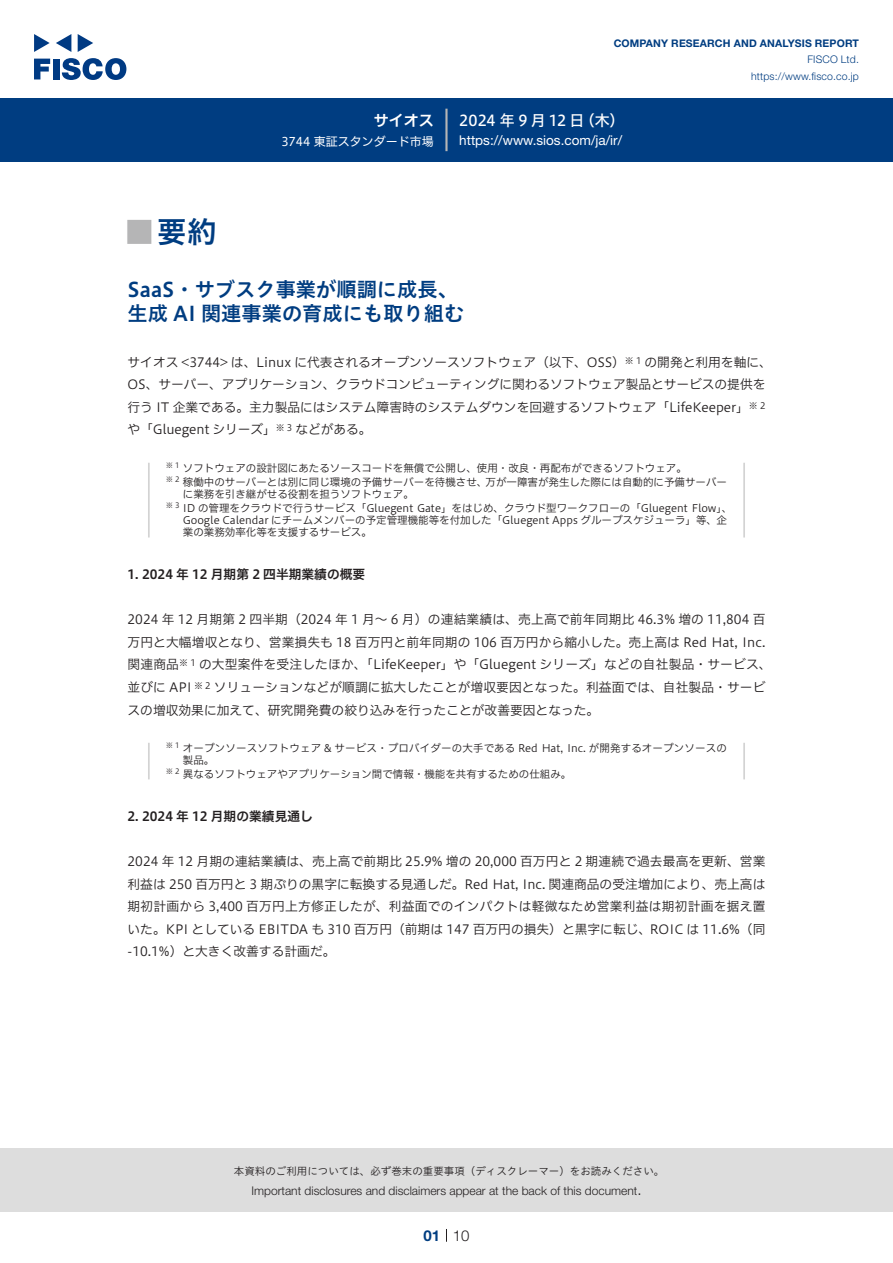
<style>
.page{position:relative;width:893px;height:1263px;background:#fff}
.page>*{position:absolute;margin:0;border:0;box-sizing:border-box;transform-origin:0 0}
.t1{font:30px "Hiragino UD Sans Std N W6";color:#003d81}
.t2{font:24px "Hiragino UD Sans Std N W6";color:#b5b5b6}
.中タイトル{font:20.25px/24px "Hiragino UD Sans Std W6";color:#003d81}
.t3{font:15px "Hiragino UD Sans F Std N W5";color:#fff}
.t4{font:15px "Hiragino UD Sans F Std N W6";color:#fff}
.t5{font:300 15px "Helvetica Neue LT Std";color:#231f20}
.t6{font:700 15px "Helvetica Neue LT Std";color:#003d81}
.t7{font:13.5px "Helvetica Neue LT Std";color:#fff}
.本文{font:12.75px/22.5px "Hiragino UD Sans F Std N W3";color:#231f20}
.小タイトル{font:12.75px "Hiragino UD Sans F Std N W6";color:#231f20}
.t8{font:300 12px "Helvetica Neue LT Std";color:#231f20}
.t9{font:12px "Hiragino UD Sans F Std N W4";color:#fff}
.t10{font:10.5px/12px "Hiragino UD Sans F Std N W3";color:#231f20}
.t11{font:10.5px "Hiragino UD Sans Std W3";color:#231f20}
.t12{font:700 10.5px "Helvetica Neue LT Std";letter-spacing:.015em;color:#003d81}
.t13{font:300 10.5px/16.5px "Helvetica Neue LT Std";letter-spacing:.015em;color:#003d81;text-align:right}
.本文-2{font:8.85px "Hiragino UD Sans F Std N W3";color:#231f20}
.t14{font:7.35px "Hiragino UD Sans F Std N W3";color:#231f20}
</style>
<div class="page">
<div style="left:0;top:1148px;width:893px;height:64px;background:#ddd"></div>
<svg style="left:34px;top:59px;width:16px;height:20px"></svg>
<div style="left:53px;top:59px;width:6px;height:20px;background:#003a83"></div>
<svg style="left:62px;top:58px;width:64px;height:22px"></svg>
<svg style="left:34px;top:34px;width:16px;height:18px"></svg>
<svg style="left:78px;top:34px;width:15px;height:18px"></svg>
<svg style="left:56px;top:34px;width:15px;height:18px"></svg>
<div style="left:0;top:98px;width:893px;height:64px;background:#003d81"></div>
<hr style="left:445px;top:109px;width:3px;height:42px;background:#b5b5b6">
<svg style="left:446px;top:1229px;width:1px;height:13px"></svg>
<hr style="left:148px;top:463px;width:2px;height:74px;background:#d3d3d3">
<hr style="left:743px;top:463px;width:2px;height:74px;background:#d3d3d3">
<hr style="left:148px;top:743px;width:2px;height:36px;background:#d3d3d3">
<hr style="left:743px;top:743px;width:2px;height:36px;background:#d3d3d3">
<p class="t4" style="left:374px;top:109px;width:62px">サイオス</p>
<p class="t9" style="left:281px;top:132px;width:154px">3744 東証スタンダード市場</p>
<p class="t12" style="left:614px;top:37px;width:247px">COMPANY RESEARCH AND ANALYSIS REPORT</p>
<p class="t13" style="left:751px;top:51px;width:109px">FISCO Ltd. https://www.fisco.co j p.</p>
<p class="t3" style="left:580px;top:109px;width:46px">（木(</p>
<p class="t3" style="left:459px;top:109px;width:127px">2024 年 9 月 12 日</p>
<p class="t7" style="left:459px;top:132px;width:164px">https://www.sios. c o m j a/ /i r/</p>
<p class="t1" style="left:157px;top:209px;width:61px">要約</p>
<p class="t2" style="left:128px;top:213px;width:25px">█</p>
<p class="中タイトル" style="left:128px;top:276px;width:338px">SaaS・サブスク事業が順調に成長、生成 AI 関連事業の育成にも取り組む</p>
<p class="本文" style="left:128px;top:350px;width:639px">サイオス &lt;3744&gt; は、Linux に代表されるオープンソースソフトウェア（以下、OSS）<sup>※<br></sup>OS、サーバー、アプリケーション、クラウドコンピューティングに関わるソフトウェア製品とサービスの提供を</p>
<p class="本文-2" style="left:749px;top:399px;width:18px">※2</p>
<p class="本文" style="left:644px;top:350px;width:129px">の開発と利用を軸に、</p>
<p class="本文-2" style="left:636px;top:354px;width:7px">1</p>
<p class="本文" style="left:295px;top:395px;width:455px;text-indent:-168px">行う IT 企業である。主力製品にはシステム障害時のシステムダウンを回避するソフトウェア「LifeKeeper「などがある。</p>
<p class="本文" style="left:128px;top:418px;width:159px">や「Gluegent シリーズ」<sup>※</sup></p>
<p class="本文-2" style="left:287px;top:421px;width:7px">3</p>
<p class="t14" style="left:166px;top:459px;width:15px">※1</p>
<p class="t10" style="left:183px;top:461px;width:505px">ソフトウェアの設計図にあたるソースコードを無償で公開し、使用・改良・再配布ができるソフトウェア。</p>
<p class="t14" style="left:166px;top:474px;width:15px">※2</p>
<p class="t10" style="left:486px;top:475px;width:243px">万が一障害が発生した際には自動的に予備サーバー</p>
<p class="t10" style="left:183px;top:475px;width:306px">稼働中のサーバーとは別に同じ環境の予備サーバーを待機させ、</p>
<p class="t10" style="left:183px;top:487px;width:232px">に業務を引き継がせる役割を担うソフトウェア。</p>
<p class="t10" style="left:183px;top:514px;width:546px">Google Calendar にチームメンバーの予定管理機能等を付加した「Gluegent Apps グループスケジューラ」等、企業の業務効率化等を支援するサービス。</p>
<p class="小タイトル" style="left:128px;top:565px;width:239px">1. 2024 年 12 月期第 2 四半期業績の概要</p>
<p class="本文" style="left:128px;top:608px;width:639px">2024 年 12 月期第 2 四半期（2024 年 1 月〜 6 月）の連結業績は、売上高で前年同期比 46.3% 増の 11,804 百</p>
<p class="本文" style="left:128px;top:630px;width:639px">万円と大幅増収となり、営業損失も 18 百万円と前年同期の 106 百万円から縮小した。売上高は Red Hat, Inc.</p>
<p class="本文" style="left:199px;top:653px;width:574px">の大型案件を受注したほか、「LifeKeeper」や「Gluegent シリーズ」などの自社製品・サービス、</p>
<p class="t14" style="left:166px;top:500px;width:15px">※3</p>
<p class="t10" style="left:183px;top:502px;width:551px">ID の管理をクラウドで行うサービス「Gluegent Gate」をはじめ、クラウド型ワークフローの「Gluegent Flow 、「</p>
<p class="本文" style="left:128px;top:653px;width:53px">関連商品</p>
<p class="本文-2" style="left:179px;top:656px;width:18px">※ 1</p>
<p class="本文" style="left:214px;top:675px;width:553px">ソリューションなどが順調に拡大したことが増収要因となった。利益面では、自社製品・サービ</p>
<p class="本文" style="left:128px;top:675px;width:473px">並びに API<br>スの増収効果に加えて、研究開発費の絞り込みを行ったことが改善要因となった。</p>
<p class="t10" style="left:183px;top:741px;width:546px">オープンソースソフトウェア &amp; サービス・プロバイダーの大手である Red Hat, Inc. が開発するオープンソースの</p>
<p class="本文-2" style="left:194px;top:679px;width:18px">※ 2</p>
<p class="t14" style="left:166px;top:739px;width:15px">※1</p>
<p class="t10" style="left:183px;top:753px;width:33px">製品。</p>
<p class="t14" style="left:166px;top:766px;width:15px">※2</p>
<p class="t10" style="left:183px;top:768px;width:390px">異なるソフトウェアやアプリケーション間で情報・機能を共有するための仕組み。</p>
<p class="小タイトル" style="left:128px;top:807px;width:187px">2. 2024 年 12 月期の業績見通し</p>
<p class="本文" style="left:128px;top:850px;width:639px;text-align:justify">2024 年 12 月期の連結業績は、売上高で前期比 25.9% 増の 20,000 百万円と 2 期連続で過去最高を更新、営業利益は 250 百万円と 3 期ぶりの黒字に転換する見通しだ。Red Hat, Inc. 関連商品の受注増加により、売上高は期初計画から 3,400 百万円上方修正したが、利益面でのインパクトは軽微なため営業利益は期初計画を据え置いた。KPI としている EBITDA も 310 百万円（前期は 147 百万円の損失）と黒字に転じ、ROIC は 11.6%（同-10.1%）と大きく改善する計画だ。</p>
<p class="t11" style="left:234px;top:1163px;width:432px">本資料のご利用については、必ず巻末の重要事項（ディスクレーマー）をお読みください。</p>
<p class="t5" style="left:637px;top:1180px;width:6px">.</p>
<p class="t8" style="left:251px;top:1183px;width:387px">Important disclosures and disclaimers appear at the back of this document</p>
<p class="t6" style="left:423px;top:1226px;width:18px">01</p>
<p class="t5" style="left:453px;top:1226px;width:18px">10</p>
</div>
